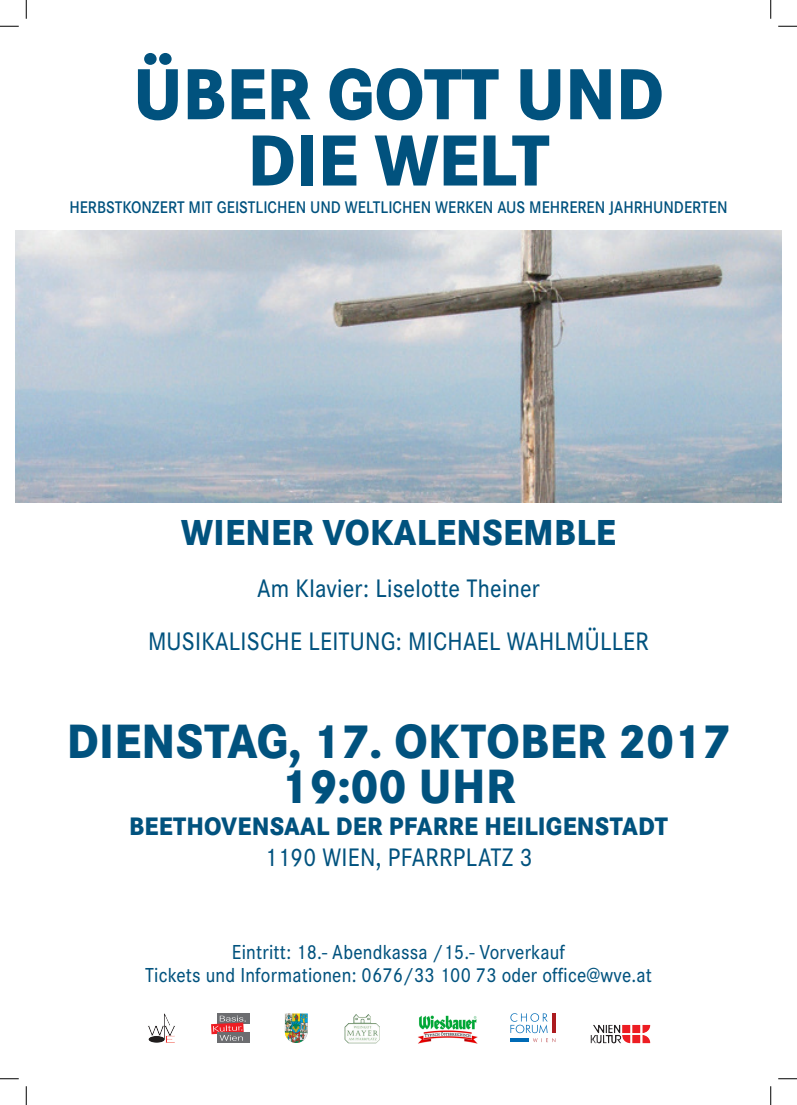
<style>
.page{position:relative;width:797px;height:1105px;background:#fff}
.page>*{position:absolute;margin:0;border:0;box-sizing:border-box;transform-origin:0 0}
.No_Spacing{font:800 75px "Corporate S";color:#01527e;scale:.9 1}
.No_Spacing-2{font:800 50px "Corporate S";letter-spacing:.01em;color:#01527e;scale:.9 1}
.No_Spacing-3{font:800 37.5px "Corporate S";letter-spacing:.01em;color:#01527e;scale:.9 1}
.No_Spacing-4{font:500 26.25px "Corporate S";letter-spacing:.01em;color:#01527e;scale:.9 1}
.No_Spacing-5{font:800 26.25px "Corporate S";letter-spacing:.01em;color:#01527e;scale:.9 1}
.No_Spacing-6{font:500 21px "Corporate S";letter-spacing:.01em;color:#01527e;scale:.9 1}
.Normal__Web{font:600 17.5px "Corporate S";color:#01527e;scale:.9 1}
</style>
<div class="page">
<img style="left:344px;top:1014px;width:36px;height:29px">
<img style="left:614px;top:1025px;width:36px;height:8px">
<div style="left:218px;top:1014px;width:32px;height:10px;background:#6c6d70"></div>
<div style="left:218px;top:1033px;width:32px;height:10px;background:#6c6d70"></div>
<svg style="left:211px;top:1016px;width:35px;height:25px"></svg>
<img style="left:153px;top:1025px;width:11px;height:9px">
<svg style="left:510px;top:1013px;width:45px;height:29px"></svg>
<hr style="left:552px;top:1013px;width:3px;height:20px;background:#ac1b20">
<hr style="left:510px;top:1038px;width:18px;height:4px;background:#006bb6">
<img style="left:285px;top:1013px;width:23px;height:30px">
<img style="left:418px;top:1015px;width:60px;height:28px">
<img style="left:16px;top:230px;width:765px;height:273px">
<svg style="left:0;top:25px;width:19px;height:2px"></svg>
<svg style="left:778px;top:25px;width:19px;height:2px"></svg>
<svg style="left:0;top:1078px;width:19px;height:1px"></svg>
<svg style="left:778px;top:1078px;width:19px;height:1px"></svg>
<svg style="left:25px;top:0;width:2px;height:19px"></svg>
<svg style="left:25px;top:1086px;width:2px;height:19px"></svg>
<svg style="left:770px;top:0;width:1px;height:19px"></svg>
<svg style="left:770px;top:1086px;width:1px;height:19px"></svg>
<p class="No_Spacing" style="left:133px;top:50px;width:591px">ÜBER GOTT UND</p>
<p class="No_Spacing" style="left:247px;top:116px;width:337px">DIE WELT</p>
<p class="Normal__Web" style="left:69px;top:197px;width:732px">HERBSTKONZERT MIT GEISTLICHEN UND WELTLICHEN WERKEN AUS MEHREREN JAHRHUNDERTEN</p>
<p class="No_Spacing-3" style="left:181px;top:510px;width:484px">WIENER VOKALENSEMBLE</p>
<p class="No_Spacing-4" style="left:257px;top:574px;width:316px">Am Klavier: Liselotte Theiner</p>
<p class="No_Spacing-4" style="left:148px;top:626px;width:558px">MUSIKALISCHE LEITUNG: MICHAEL WAHLMÜLLER</p>
<p class="No_Spacing-2" style="left:67px;top:711px;width:738px">DIENSTAG, 17. OKTOBER 2017</p>
<p class="No_Spacing-2" style="left:282px;top:756px;width:261px">19:00 UHR</p>
<p class="No_Spacing-5" style="left:129px;top:811px;width:600px">BEETHOVENSAAL DER PFARRE HEILIGENSTADT</p>
<p class="No_Spacing-4" style="left:264px;top:842px;width:299px">1190 WIEN, PFARRPLATZ 3</p>
<p class="No_Spacing-6" style="left:232px;top:940px;width:371px">Eintritt: 18.- Abendkassa /15.- Vorverkauf</p>
<p class="No_Spacing-6" style="left:145px;top:963px;width:564px">Tickets und Informationen: 0676/33 100 73 oder office@wve.at</p>
</div>
